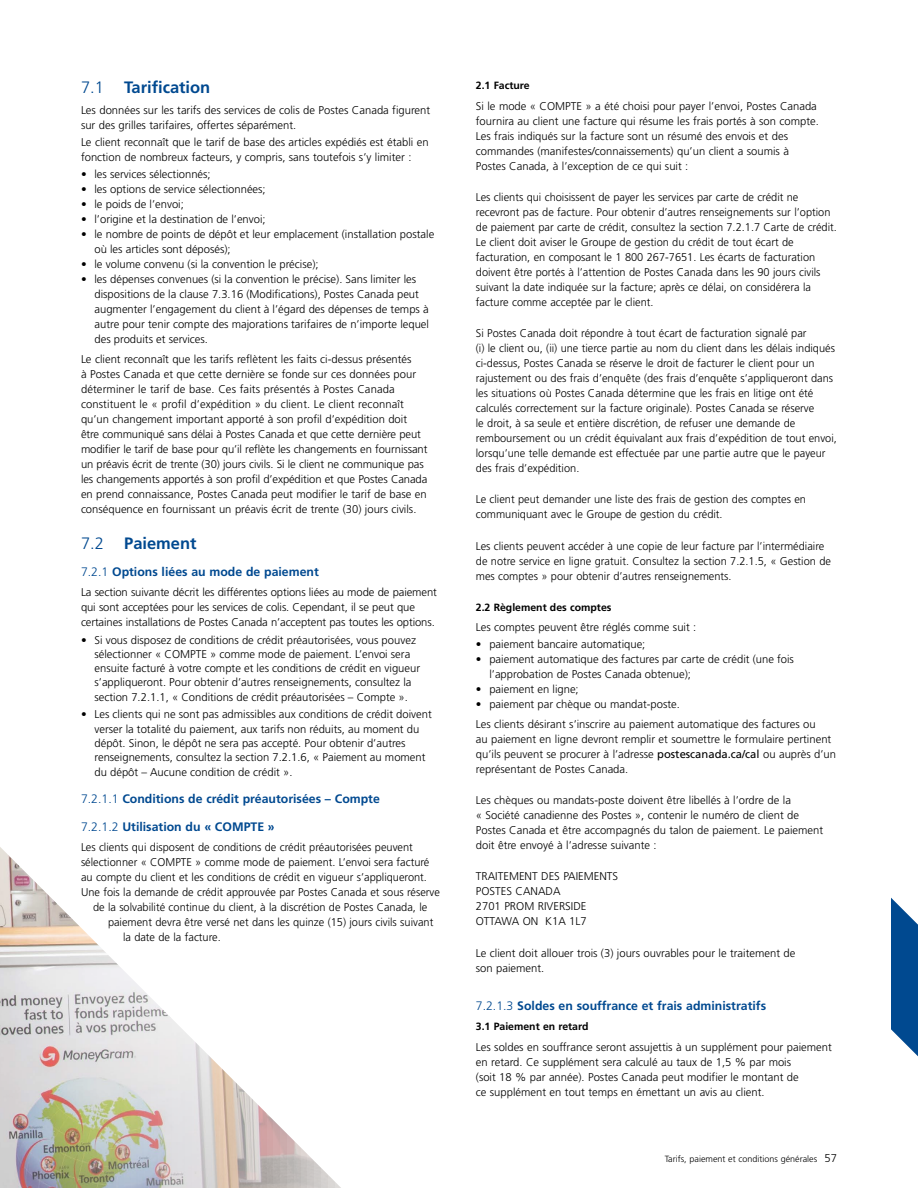
<style>
.page{position:relative;width:918px;height:1188px;background:#fff}
.page>*{position:absolute;margin:0;border:0;box-sizing:border-box;transform-origin:0 0}
.Header_8{font:700 16.5px "Frutiger LT Std";color:#004990}
.Subhead_8_lv2{font:700 12.3px "Frutiger LT Std";color:#004990}
.Subhead_8_lv1{font:700 12.3px "Frutiger LT Std";color:#004990}
._8_body_f{font:300 11.25px/15px "Frutiger LT Std";color:#000}
._8_body_before_bullets{font:300 11.25px/15px "Frutiger LT Std";color:#000}
._8_sub_f{font:700 10.5px "Frutiger LT Std";color:#000}
.t1{font:300 9px "Frutiger LT Std";color:#000}
.s1{font-weight:300}
.s2{font-weight:400}
.s3{font-size:11.25px}
</style>
<div class="page">
<svg style="left:891px;top:898px;width:27px;height:159px"></svg>
<img style="left:0;top:847px;width:341px;height:341px">
<h2 class="Header_8" style="left:81px;top:78px;width:131px"><span class="s1">7.1</span> Tarification</h2>
<p class="_8_body_before_bullets" style="left:81px;top:103px;width:351px">Les données sur les tarifs des services de colis de Postes Canada figurent sur des grilles tarifaires, offertes séparément.</p>
<p class="_8_body_before_bullets" style="left:81px;top:135px;width:349px">Le client reconnaît que le tarif de base des articles expédiés est établi en fonction de nombreux facteurs, y compris, sans toutefois s’y limiter :</p>
<p class="_8_body_f" style="left:81px;top:167px;width:131px">• les services sélectionnés;</p>
<p class="_8_body_f" style="left:81px;top:182px;width:186px">• les options de service sélectionnées;</p>
<p class="_8_body_f" style="left:81px;top:197px;width:104px">• le poids de l’envoi;</p>
<p class="_8_body_f" style="left:81px;top:212px;width:186px">• l’origine et la destination de l’envoi;</p>
<p class="_8_body_f" style="left:94px;top:227px;width:341px;text-indent:-14px">• le nombre de points de dépôt et leur emplacement (installation postale où les articles sont déposés);</p>
<p class="_8_body_f" style="left:81px;top:257px;width:239px">• le volume convenu (si la convention le précise);</p>
<p class="_8_body_f" style="left:94px;top:272px;width:336px;text-indent:-14px">• les dépenses convenues (si la convention le précise). Sans limiter les dispositions de la clause 7.3.16 (Modifications), Postes Canada peut augmenter l’engagement du client à l’égard des dépenses de temps à autre pour tenir compte des majorations tarifaires de n’importe lequel des produits et services.</p>
<p class="_8_body_f" style="left:81px;top:352px;width:348px">Le client reconnaît que les tarifs reflètent les faits ci-dessus présentés<br>à Postes Canada et que cette dernière se fonde sur ces données pour déterminer le tarif de base. Ces faits présentés à Postes Canada constituent le « profil d’expédition » du client. Le client reconnaît qu’un changement important apporté à son profil d’expédition doit être communiqué sans délai à Postes Canada et que cette dernière peut modifier le tarif de base pour qu’il reflète les changements en fournissant un préavis écrit de trente (30) jours civils. Si le client ne communique pas les changements apportés à son profil d’expédition et que Postes Canada en prend connaissance, Postes Canada peut modifier le tarif de base en conséquence en fournissant un préavis écrit de trente (30) jours civils.</p>
<h2 class="Header_8" style="left:81px;top:533px;width:117px"><span class="s1">7.2</span> Paiement</h2>
<h3 class="Subhead_8_lv1" style="left:81px;top:564px;width:239px"><span class="s1">7.2.1</span> Options liées au mode de paiement</h3>
<p class="_8_body_before_bullets" style="left:81px;top:585px;width:357px">La section suivante décrit les différentes options liées au mode de paiement qui sont acceptées pour les services de colis. Cependant, il se peut que certaines installations de Postes Canada n’acceptent pas toutes les options.</p>
<p class="_8_body_f" style="left:94px;top:633px;width:327px;line-height:14.4px;text-indent:-14px">• Si vous disposez de conditions de crédit préautorisées, vous pouvez sélectionner « COMPTE » comme mode de paiement. L’envoi sera ensuite facturé à votre compte et les conditions de crédit en vigueur s’appliqueront. Pour obtenir d’autres renseignements, consultez la section 7.2.1.1, « Conditions de crédit préautorisées – Compte ».</p>
<p class="_8_body_f" style="left:94px;top:708px;width:339px;line-height:14.4px;text-indent:-14px">• Les clients qui ne sont pas admissibles aux conditions de crédit doivent verser la totalité du paiement, aux tarifs non réduits, au moment du dépôt. Sinon, le dépôt ne sera pas accepté. Pour obtenir d’autres renseignements, consultez la section 7.2.1.6, « Paiement au moment du dépôt – Aucune condition de crédit ».</p>
<h3 class="Subhead_8_lv2" style="left:81px;top:792px;width:300px"><span class="s1">7.2.1.1</span> Conditions de crédit préautorisées – Compte</h3>
<h3 class="Subhead_8_lv2" style="left:81px;top:819px;width:195px"><span class="s1">7.2.1.2</span> Utilisation du « COMPTE »</h3>
<p class="_8_body_f" style="left:81px;top:840px;width:333px">Les clients qui disposent de conditions de crédit préautorisées peuvent</p>
<p class="_8_body_f" style="left:81px;top:855px;width:350px">sélectionner « COMPTE » comme mode de paiement. L’envoi sera facturé</p>
<p class="_8_body_f" style="left:81px;top:870px;width:348px">au compte du client et les conditions de crédit en vigueur s’appliqueront.</p>
<p class="_8_body_f" style="left:81px;top:885px;width:361px">Une fois la demande de crédit approuvée par Postes Canada et sous réserve</p>
<p class="_8_body_f" style="left:93px;top:900px;width:336px">de la solvabilité continue du client, à la discrétion de Postes Canada, le</p>
<p class="_8_body_f" style="left:108px;top:915px;width:327px">paiement devra être versé net dans les quinze (15) jours civils suivant</p>
<p class="_8_body_f" style="left:123px;top:930px;width:99px">la date de la facture.</p>
<h4 class="_8_sub_f" style="left:476px;top:80px;width:55px">2.1 Facture</h4>
<p class="_8_body_f" style="left:476px;top:99px;width:344px">Si le mode « COMPTE » a été choisi pour payer l’envoi, Postes Canada fournira au client une facture qui résume les frais portés à son compte.<br>Les frais indiqués sur la facture sont un résumé des envois et des commandes (manifestes/connaissements) qu’un client a soumis à Postes Canada, à l’exception de ce qui suit :</p>
<p class="_8_body_f" style="left:476px;top:190px;width:363px">Les clients qui choisissent de payer les services par carte de crédit ne recevront pas de facture. Pour obtenir d’autres renseignements sur l’option de paiement par carte de crédit, consultez la section 7.2.1.7 Carte de crédit.<br>Le client doit aviser le Groupe de gestion du crédit de tout écart de facturation, en composant le 1 800 267-7651. Les écarts de facturation doivent être portés à l’attention de Postes Canada dans les 90 jours civils suivant la date indiquée sur la facture; après ce délai, on considérera la facture comme acceptée par le client.</p>
<p class="_8_body_f" style="left:476px;top:326px;width:363px">Si Postes Canada doit répondre à tout écart de facturation signalé par<br>(i) le client ou, (ii) une tierce partie au nom du client dans les délais indiqués ci-dessus, Postes Canada se réserve le droit de facturer le client pour un rajustement ou des frais d’enquête (des frais d’enquête s’appliqueront dans les situations où Postes Canada détermine que les frais en litige ont été calculés correctement sur la facture originale). Postes Canada se réserve<br>le droit, à sa seule et entière discrétion, de refuser une demande de remboursement ou un crédit équivalant aux frais d’expédition de tout envoi, lorsqu’une telle demande est effectuée par une partie autre que le payeur des frais d’expédition.</p>
<p class="_8_body_f" style="left:476px;top:492px;width:332px">Le client peut demander une liste des frais de gestion des comptes en communiquant avec le Groupe de gestion du crédit.</p>
<p class="_8_body_f" style="left:476px;top:538px;width:357px">Les clients peuvent accéder à une copie de leur facture par l’intermédiaire de notre service en ligne gratuit. Consultez la section 7.2.1.5, « Gestion de mes comptes » pour obtenir d’autres renseignements.</p>
<h4 class="_8_sub_f" style="left:476px;top:601px;width:137px">2.2 Règlement des comptes</h4>
<p class="_8_body_before_bullets" style="left:476px;top:620px;width:222px">Les comptes peuvent être réglés comme suit :</p>
<p class="_8_body_f" style="left:476px;top:637px;width:171px">• paiement bancaire automatique;</p>
<p class="_8_body_f" style="left:489px;top:653px;width:306px;line-height:14.2px;text-indent:-14px">• paiement automatique des factures par carte de crédit (une fois l’approbation de Postes Canada obtenue);</p>
<p class="_8_body_f" style="left:476px;top:681px;width:104px">• paiement en ligne;</p>
<p class="_8_body_f" style="left:476px;top:696px;width:206px">• paiement par chèque ou mandat-poste.</p>
<p class="_8_body_f" style="left:476px;top:717px;width:362px">Les clients désirant s’inscrire au paiement automatique des factures ou<br>au paiement en ligne devront remplir et soumettre le formulaire pertinent qu’ils peuvent se procurer à l’adresse <span class="s2">postescanada.ca/cal</span> ou auprès d’un représentant de Postes Canada.</p>
<p class="_8_body_f" style="left:476px;top:793px;width:349px">Les chèques ou mandats-poste doivent être libellés à l’ordre de la<br>« Société canadienne des Postes », contenir le numéro de client de Postes Canada et être accompagnés du talon de paiement. Le paiement doit être envoyé à l’adresse suivante :</p>
<p class="_8_body_f" style="left:476px;top:869px;width:144px">TRAITEMENT DES PAIEMENTS</p>
<p class="_8_body_f" style="left:476px;top:884px;width:86px">POSTES CANADA</p>
<p class="_8_body_f" style="left:476px;top:899px;width:112px">2701 PROM RIVERSIDE</p>
<p class="_8_body_f" style="left:476px;top:914px;width:112px">OTTAWA ON K1A 1L7</p>
<p class="_8_body_f" style="left:476px;top:945px;width:321px">Le client doit allouer trois (3) jours ouvrables pour le traitement de son paiement.</p>
<h3 class="Subhead_8_lv2" style="left:476px;top:998px;width:292px"><span class="s1">7.2.1.3</span> Soldes en souffrance et frais administratifs</h3>
<h4 class="_8_sub_f" style="left:476px;top:1020px;width:114px">3.1 Paiement en retard</h4>
<p class="_8_body_f" style="left:476px;top:1039px;width:357px">Les soldes en souffrance seront assujettis à un supplément pour paiement en retard. Ce supplément sera calculé au taux de 1,5 % par mois<br>(soit 18 % par année). Postes Canada peut modifier le montant de<br>ce supplément en tout temps en émettant un avis au client.</p>
<p class="t1" style="left:692px;top:1154px;width:147px">Services d’expédition au Canada <span class="s3">57</span></p>
<p class="t1" style="left:665px;top:1154px;width:154px">Tarifs, paiem nt et conditions génér les</p>
</div>
